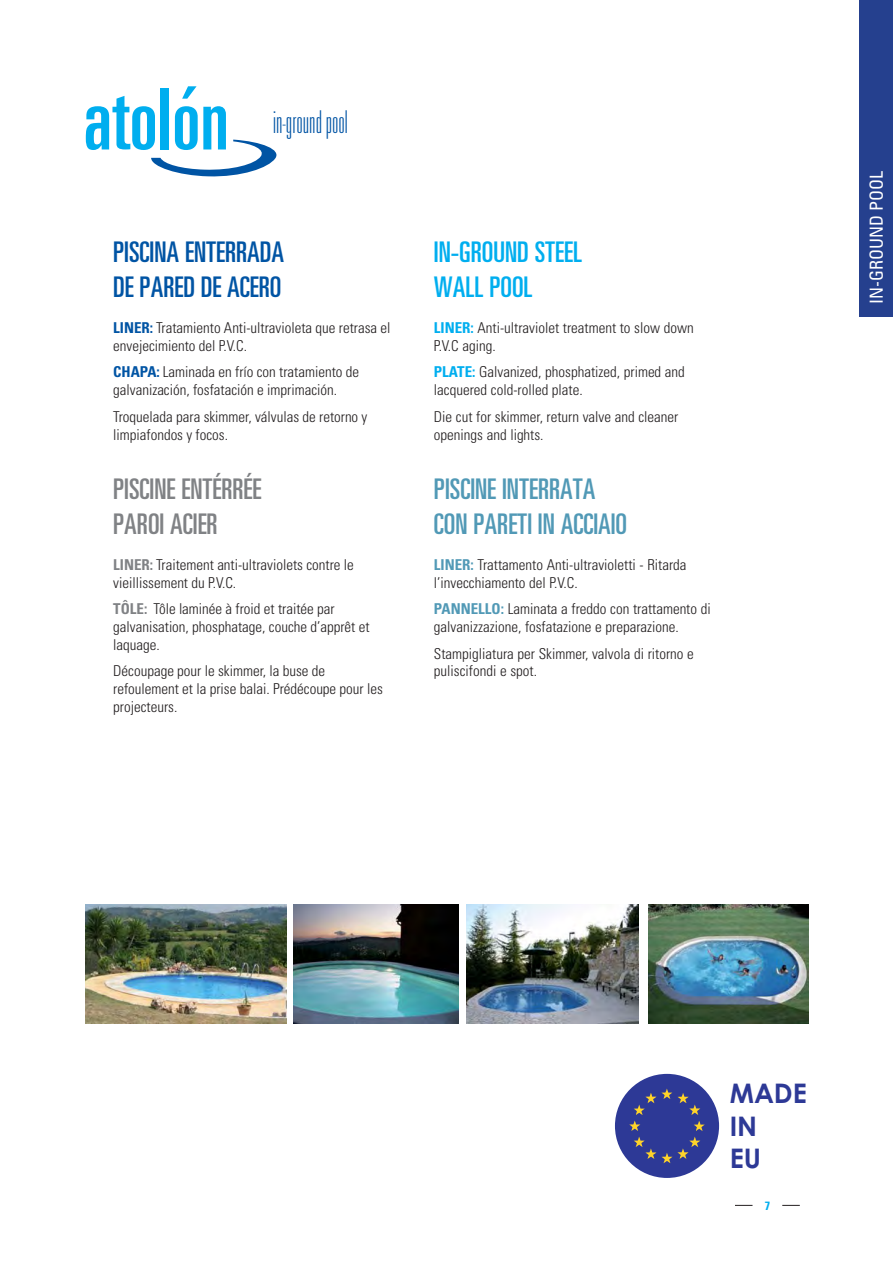
<style>
.page{position:relative;width:893px;height:1263px;background:#fff}
.page>*{position:absolute;margin:0;border:0;box-sizing:border-box;transform-origin:0 0}
.t1{font:100 ultra-condensed 31.5px "Univers LT Std";color:#0054a4}
.t2{font:ultra-condensed 28.5px/34.2px "Univers LT Std";color:#5199b6}
.t3{font:ultra-condensed 28.5px/34.2px "Univers LT Std";color:#0054a4}
.t4{font:ultra-condensed 28.5px/34.2px "Univers LT Std";color:#808285}
.t5{font:ultra-condensed 28.5px/34.2px "Univers LT Std";color:#00aeef}
.t6{font:700 27px/32.4px "Century Gothic";color:#2d3996}
.t7{font:condensed 18px "Univers LT Std";color:#fff}
.t8{font:300 condensed 15px/18px "Univers LT Std";color:#231f20}
.t9{font:700 condensed 12px "Univers LT Std";color:#00aeef}
.s1{font-weight:700;color:#0054a4}
.s2{font-weight:700;color:#808285}
.s3{font-weight:700;color:#00aeef}
.s4{font-weight:700;color:#5199b6}
</style>
<div class="page">
<svg style="left:782px;top:1205px;width:17px;height:1px"></svg>
<svg style="left:735px;top:1205px;width:17px;height:1px"></svg>
<div style="left:859px;top:1px;width:33px;height:316px;background:#25408e"></div>
<div style="left:615px;top:1074px;width:104px;height:104px;background:#2d3996;border-radius:50%"></div>
<svg style="left:629px;top:1121px;width:11px;height:10px"></svg>
<svg style="left:694px;top:1121px;width:10px;height:10px"></svg>
<svg style="left:634px;top:1089px;width:66px;height:26px"></svg>
<svg style="left:634px;top:1137px;width:66px;height:26px"></svg>
<img style="left:294px;top:904px;width:164px;height:119px">
<img style="left:86px;top:904px;width:200px;height:119px">
<img style="left:648px;top:904px;width:160px;height:119px">
<img style="left:466px;top:904px;width:172px;height:119px">
<svg style="left:86px;top:86px;width:191px;height:91px"></svg>
<h1 class="t1" style="left:273px;top:109px;width:76px">in-ground pool</h1>
<h2 class="t3" style="left:113px;top:236px;width:172px">PISCINA ENTERRADA<br>DE PARED DE ACERO</h2>
<p class="t8" style="left:113px;top:319px;width:279px"><span class="s1">LINER:</span> Tratamiento Anti-ultravioleta que retrasa el envejecimiento del P.V.C.</p>
<p class="t8" style="left:113px;top:364px;width:247px"><span class="s1">CHAPA:</span> Laminada en frío con tratamiento de galvanización, fosfatación e imprimación.</p>
<p class="t8" style="left:113px;top:408px;width:256px">Troquelada para skimmer, válvulas de retorno y limpiafondos y focos.</p>
<h2 class="t4" style="left:113px;top:473px;width:150px">PISCINE ENTÉRRÉE<br>PAROI ACIER</h2>
<p class="t8" style="left:113px;top:556px;width:242px"><span class="s2">LINER:</span> Traitement anti-ultraviolets contre le vieillissement du P.V.C.</p>
<p class="t8" style="left:113px;top:601px;width:258px"><span class="s2">TÔLE:</span> Tôle laminée à froid et traitée par galvanisation, phosphatage, couche d’apprêt et laquage.</p>
<p class="t8" style="left:113px;top:663px;width:271px">Découpage pour le skimmer, la buse de refoulement et la prise balai. Prédécoupe pour les projecteurs.</p>
<h2 class="t5" style="left:434px;top:236px;width:150px">IN-GROUND STEEL<br>WALL POOL</h2>
<p class="t8" style="left:434px;top:319px;width:261px"><span class="s3">LINER:</span> Anti-ultraviolet treatment to slow down<br>P.V.C aging.</p>
<p class="t8" style="left:434px;top:364px;width:252px"><span class="s3">PLATE:</span> Galvanized, phosphatized, primed and lacquered cold-rolled plate.</p>
<p class="t8" style="left:434px;top:408px;width:246px">Die cut for skimmer, return valve and cleaner openings and lights.</p>
<h2 class="t2" style="left:434px;top:473px;width:195px">PISCINE INTERRATA<br>CON PARETI IN ACCIAIO</h2>
<p class="t8" style="left:434px;top:556px;width:254px"><span class="s4">LINER:</span> Trattamento Anti-ultravioletti - Ritarda l’invecchiamento del P.V.C.</p>
<p class="t8" style="left:434px;top:601px;width:278px"><span class="s4">PANNELLO:</span> Laminata a freddo con trattamento di galvanizzazione, fosfatazione e preparazione.</p>
<p class="t8" style="left:434px;top:645px;width:261px">Stampigliatura per Skimmer, valvola di ritorno e puliscifondi e spot.</p>
<p class="t7" style="left:868px;top:304px;width:134px;rotate:-90deg">IN-GROUND POOL</p>
<h3 class="t6" style="left:729px;top:1078px;width:79px">MADE<br>IN<br>EU</h3>
<p class="t9" style="left:764px;top:1201px;width:7px">7</p>
</div>
